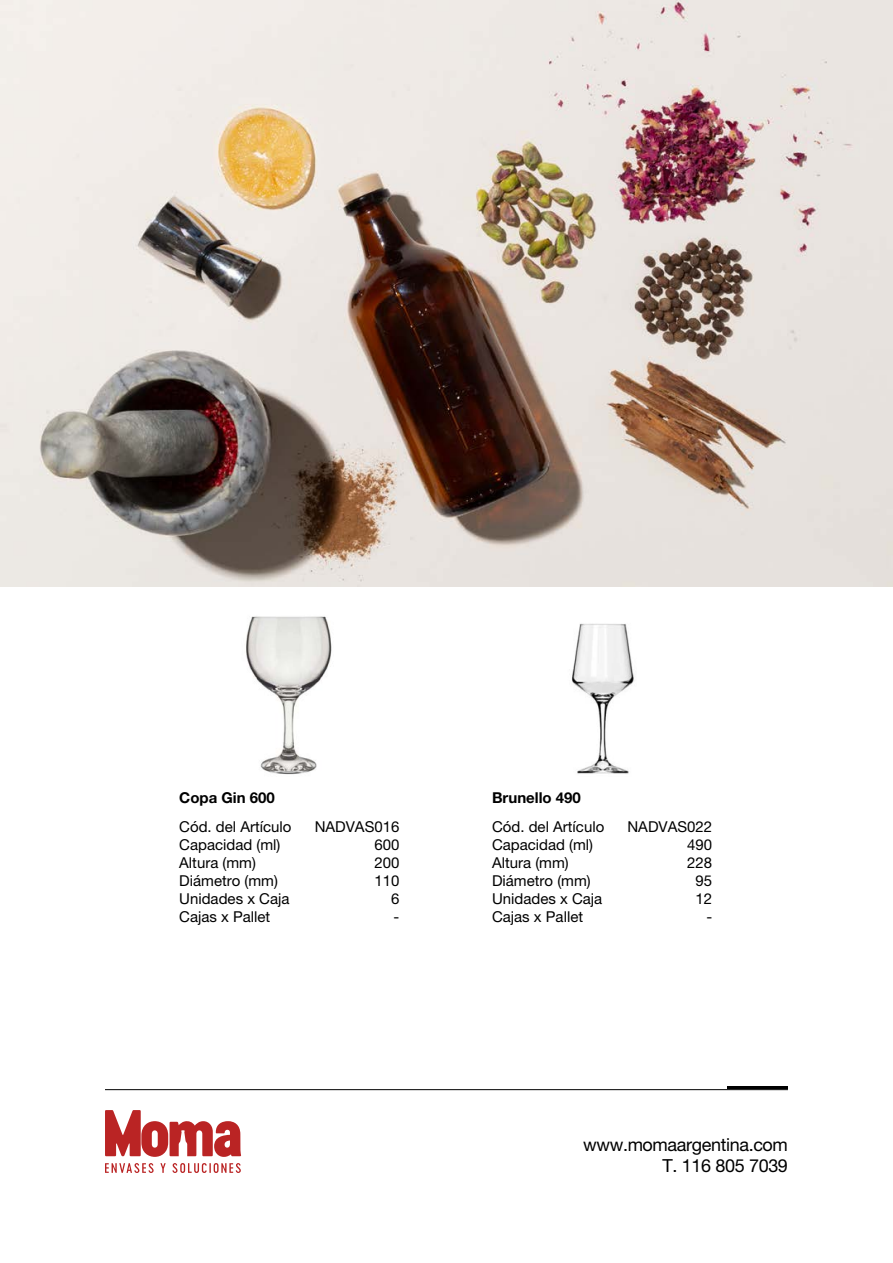
<style>
.page{position:relative;width:893px;height:1263px;background:#fff}
.page>*{position:absolute;margin:0;border:0;box-sizing:border-box;transform-origin:0 0}
.t1{font:18px/21.6px "Helvetica Neue LT Pro";letter-spacing:-.02em;color:#000;text-align:right}
.t2{font:15px/18px "Helvetica Neue LT Pro";color:#000}
.t3{font:700 15px "Helvetica Neue LT Pro";color:#000}
</style>
<div class="page">
<svg style="left:105px;top:1110px;width:136px;height:63px"></svg>
<hr style="left:105px;top:1089px;width:683px;height:1px;background:#000">
<hr style="left:728px;top:1086px;width:60px;height:3px;background:#000">
<img style="left:572px;top:623px;width:62px;height:151px">
<img style="left:246px;top:616px;width:86px;height:159px">
<img style="left:0;top:0;width:893px;height:586px">
<p class="t3" style="left:179px;top:788px;width:97px">Copa Gin 600</p>
<p class="t2" style="left:179px;top:817px;width:114px">Cód. del Artículo<br>Capacidad (ml)<br>Altura (mm)<br>Diámetro (mm)<br>Unidades x Caja<br>Cajas x Pallet</p>
<p class="t2" style="left:315px;top:817px;width:86px;text-align:right">NADVAS016<br>600<br>200<br>110<br>6<br>-</p>
<p class="t3" style="left:492px;top:788px;width:90px">Brunello 490</p>
<p class="t2" style="left:492px;top:817px;width:114px">Cód. del Artículo<br>Capacidad (ml)<br>Altura (mm)<br>Diámetro (mm)<br>Unidades x Caja<br>Cajas x Pallet</p>
<p class="t2" style="left:627px;top:817px;width:86px;text-align:right">NADVAS022<br>490<br>228<br>95<br>12<br>-</p>
<p class="t1" style="left:583px;top:1133px;width:206px">www.momaargentina.com<br>T. 116 805 7039</p>
</div>
